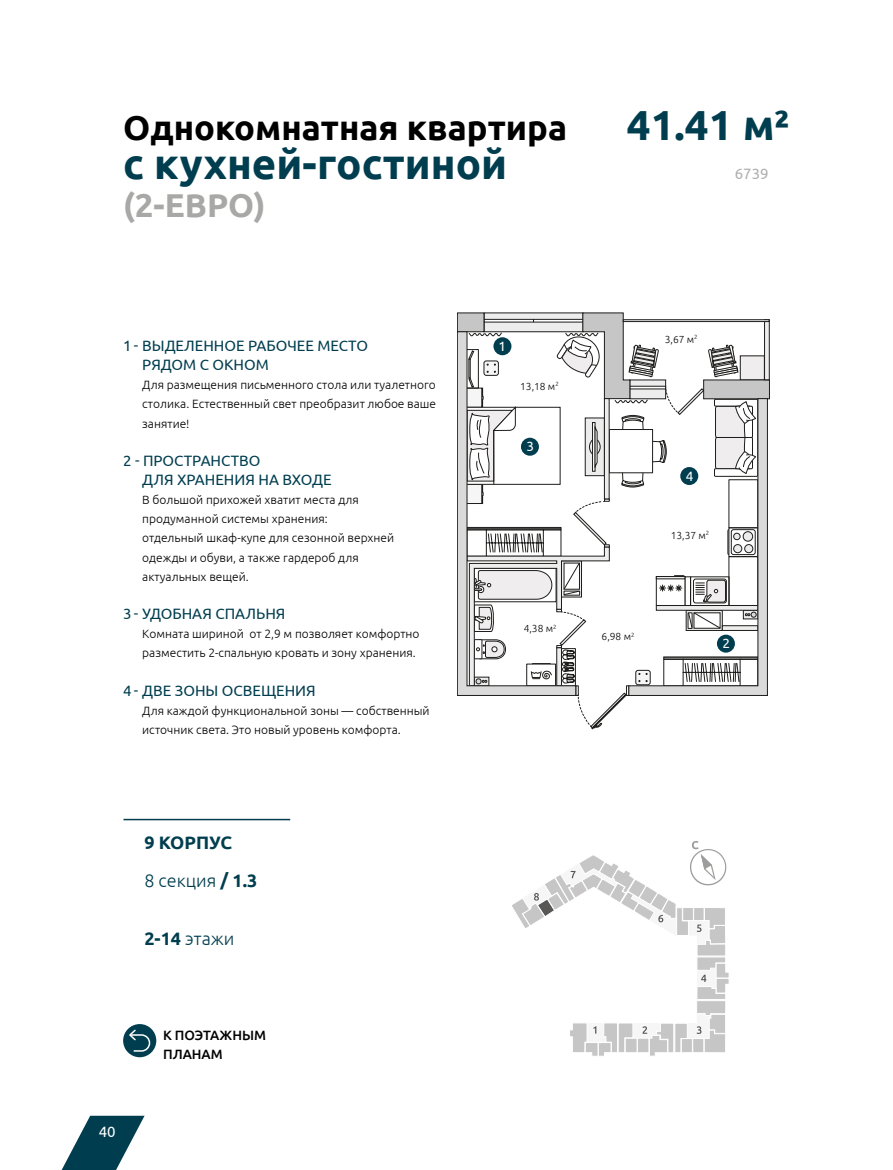
<style>
.page{position:relative;width:893px;height:1170px;background:#fff}
.page>*{position:absolute;margin:0;border:0;box-sizing:border-box;transform-origin:0 0}
.t1{font:700 42px "Ubuntu";color:#003e4f}
.t2{font:700 34.5px "Ubuntu";color:#000}
.t3{font:700 33px "Ubuntu";color:#a8a8a7}
.t4{font:700 18px/38.2px "Ubuntu";color:#003e4f}
.t5{font:300 18px "Ubuntu";color:#003e4f}
.t6{font:15px/19.2px "Ubuntu";color:#003e4f}
.t7{font:15px "Ubuntu";color:#b0b0b0}
.t8{font:15px "Ubuntu";color:#fff}
.t9{font:500 13.5px/19.2px "Ubuntu";color:#000}
.t10{font:13.5px "Ubuntu";color:#fff}
.t11{font:300 12px/19.2px "Ubuntu";color:#000}
.t12{font:300 10.2px "Ubuntu";color:#030304}
.t13{font:300 10.2px "Ubuntu";color:#010202}
.s1{font-weight:300}
.s2{font-weight:700}
.s3{color:#030304}
</style>
<div class="page">
<div style="left:457px;top:313px;width:27px;height:19px;background:#c7c6c6"></div>
<div style="left:457px;top:313px;width:27px;height:19px;border:1px solid #1d1e1c"></div>
<div style="left:703px;top:380px;width:67px;height:19px;border:1px solid #1d1e1c"></div>
<svg style="left:767px;top:322px;width:2px;height:58px"></svg>
<div style="left:623px;top:319px;width:146px;height:3px;background:#ededed;border:1px solid #1d1e1c"></div>
<svg style="left:457px;top:331px;width:6px;height:364px;background:#bfbfbe"></svg>
<svg style="left:463px;top:313px;width:304px;height:416px"></svg>
<svg style="left:468px;top:332px;width:300px;height:363px"></svg>
<div style="left:493px;top:337px;width:18px;height:18px;background:#003e4f;border-radius:50%"></div>
<div style="left:717px;top:634px;width:18px;height:18px;background:#003e4f;border-radius:50%"></div>
<div style="left:521px;top:437px;width:18px;height:18px;background:#003e4f;border-radius:50%"></div>
<div style="left:680px;top:467px;width:18px;height:18px;background:#003e4f;border-radius:50%"></div>
<hr style="left:123px;top:818px;width:167px;height:2px;background:#003e4f">
<svg style="left:512px;top:841px;width:217px;height:215px"></svg>
<svg style="left:123px;top:1023px;width:33px;height:34px"></svg>
<svg style="left:128px;top:1028px;width:23px;height:24px"></svg>
<svg style="left:62px;top:1115px;width:83px;height:54px"></svg>
<h2 class="t2" style="left:123px;top:107px;width:445px">Однокомнатная квартира</h2>
<h1 class="t1" style="left:123px;top:138px;width:386px">с кухней-гостиной</h1>
<h3 class="t3" style="left:123px;top:185px;width:144px">(2-ЕВРО)</h3>
<h1 class="t1" style="left:627px;top:100px;width:165px">41.41 м²</h1>
<p class="t7" style="left:735px;top:164px;width:35px">6739</p>
<p class="t6" style="left:142px;top:335px;width:227px;text-indent:-19px">1 - ВЫДЕЛЕННОЕ РАБОЧЕЕ МЕСТО<br>РЯДОМ С ОКНОМ</p>
<p class="t11" style="left:142px;top:375px;width:295px;text-align:justify">Для размещения письменного стола или туалетного столика. Естественный свет преобразит любое ваше занятие!</p>
<p class="t6" style="left:142px;top:450px;width:191px;text-indent:-19px">2 - ПРОСТРАНСТВО<br>ДЛЯ ХРАНЕНИЯ НА ВХОДЕ</p>
<p class="t11" style="left:142px;top:490px;width:253px">В большой прихожей хватит места для продуманной системы хранения:<br>отдельный шкаф-купе для сезонной верхней одежды и обуви, а также гардероб для актуальных вещей.</p>
<p class="t6" style="left:123px;top:603px;width:164px">3 - УДОБНАЯ СПАЛЬНЯ</p>
<p class="t11" style="left:142px;top:624px;width:279px">Комната шириной от 2,9 м позволяет комфортно разместить 2-спальную кровать и зону хранения.</p>
<p class="t6" style="left:123px;top:680px;width:194px">4 - ДВЕ ЗОНЫ ОСВЕЩЕНИЯ</p>
<p class="t11" style="left:142px;top:700px;width:289px">Для каждой функциональной зоны — собственный источник света. Это новый уровень комфорта.</p>
<h3 class="t4" style="left:144px;top:822px;width:114px">9 КОРПУС<br><span class="s1">8 секция</span> / 1.3</h3>
<h3 class="t5" style="left:144px;top:927px;width:92px"><span class="s2">2-14</span> этажи</h3>
<p class="t8" style="left:99px;top:1122px;width:18px">40</p>
<p class="t9" style="left:163px;top:1025px;width:104px">К ПОЭТАЖНЫМ<br>ПЛАНАМ</p>
<p class="t10" style="left:499px;top:338px;width:9px">1</p>
<p class="t12" style="left:520px;top:382px;width:40px">13,18 м<sup>2</sup></p>
<p class="t10" style="left:526px;top:438px;width:9px">3</p>
<p class="t12" style="left:524px;top:624px;width:34px">4,38 м<sup>2</sup></p>
<p class="t12" style="left:665px;top:335px;width:34px">3,67 м<sup>2</sup></p>
<p class="t13" style="left:602px;top:632px;width:34px">6,98 <span class="s3">м</span><sup>2</sup></p>
<p class="t10" style="left:686px;top:467px;width:9px">4</p>
<p class="t12" style="left:671px;top:531px;width:40px">13,37 м<sup>2</sup></p>
<p class="t10" style="left:722px;top:635px;width:9px">2</p>
</div>
